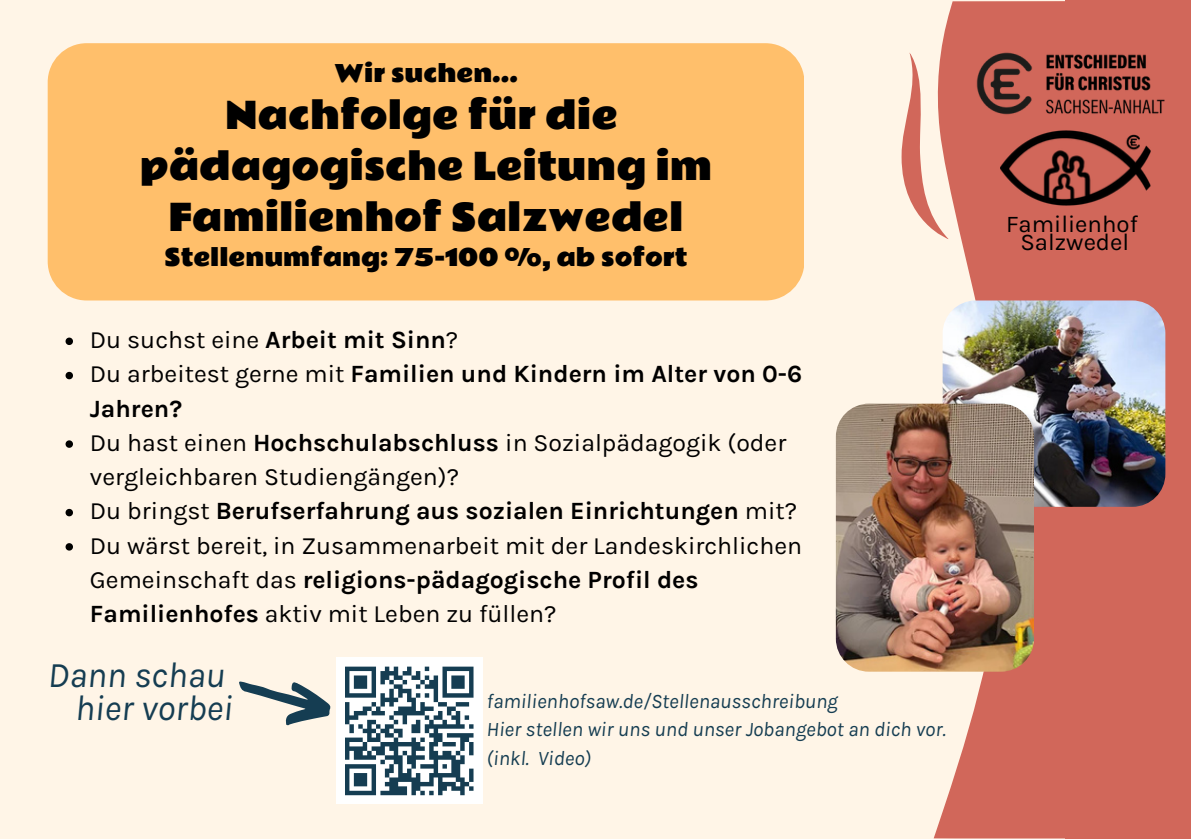
<style>
.page{position:relative;width:1191px;height:839px;background:#fff}
.page>*{position:absolute;margin:0;border:0;box-sizing:border-box;transform-origin:0 0}
.t1{font:36.2px/50.6px "Rammetto One";color:#000;text-align:center}
.t2{font:italic 36px/33px "Karla";color:#153d52;text-align:right}
.t3{font:24.8px/34.2px "Karla";color:#000}
.t4{font:700 24.8px/34.2px "Karla";color:#000}
.t5{font:24px/18px "Karla";color:#000;text-align:center}
.t6{font:23px "Rammetto One";color:#000}
.t7{font:italic 20.6px "Karla";color:#153d52}
.s1{font-weight:700}
.s2{font-weight:400}
</style>
<div class="page">
<div style="left:0;top:0;width:1191px;height:838px;background:#fff5e7"></div>
<div style="left:48px;top:43px;width:756px;height:257px;background:#ffbf6b;border-radius:39px"></div>
<div style="left:336px;top:657px;width:146px;height:147px;background:#fff"></div>
<svg style="left:239px;top:666px;width:235px;height:130px"></svg>
<div style="left:1065px;top:0;width:126px;height:838px;background:#d1675a"></div>
<svg style="left:934px;top:1px;width:195px;height:837px;fill:#d1675a"></svg>
<img style="left:943px;top:300px;width:222px;height:206px;border-radius:33px">
<img style="left:836px;top:403px;width:198px;height:268px;border-radius:33px">
<img style="left:972px;top:44px;width:193px;height:79px">
<img style="left:1018px;top:131px;width:132px;height:75px">
<svg style="left:66px;top:337px;width:7px;height:8px"></svg>
<svg style="left:66px;top:372px;width:7px;height:7px"></svg>
<svg style="left:66px;top:440px;width:7px;height:8px"></svg>
<svg style="left:66px;top:509px;width:7px;height:7px"></svg>
<svg style="left:66px;top:543px;width:7px;height:7px"></svg>
<svg style="left:901px;top:52px;width:117px;height:203px"></svg>
<p class="t6" style="left:334px;top:55px;width:185px">Wir suchen...</p>
<p class="t1" style="left:140px;top:91px;width:574px">Nachfolge für die pädagogische Leitung im<br>Familienhof Salzwedel</p>
<p class="t6" style="left:165px;top:239px;width:525px">Stellenumfang: 75-100 %, ab sofort</p>
<p class="t3" style="left:90px;top:322px;width:370px">Du suchst eine <span class="s1">Arbeit mit Sinn</span>?</p>
<h2 class="t4" style="left:90px;top:357px;width:714px"><span class="s2">Du arbeitest gerne mit</span> Familien und Kindern im Alter von 0-6<br>Jahren?</h2>
<p class="t3" style="left:90px;top:425px;width:698px">Du hast einen <span class="s1">Hochschulabschluss</span> in Sozialpädagogik (oder vergleichbaren Studiengängen)?</p>
<p class="t4" style="left:90px;top:494px;width:709px"><span class="s2">Du bringst</span> Berufserfahrung aus sozialen Einrichtungen <span class="s2">mit?</span></p>
<p class="t3" style="left:90px;top:528px;width:714px">Du wärst bereit, in Zusammenarbeit mit der Landeskirchlichen<br>Gemeinschaft das <span class="s1">religions-pädagogische Profil des<br>Familienhofes</span> aktiv mit Leben zu füllen?</p>
<p class="t2" style="left:48px;top:658px;width:187px">Dann schau hier vorbei</p>
<p class="t7" style="left:487px;top:688px;width:353px">familienhofsaw.de/Stellenausschreibung</p>
<p class="t7" style="left:487px;top:717px;width:461px">Hier stellen wir uns und unser Jobangebot an dich vor.</p>
<h1 class="t7" style="left:487px;top:745px;width:106px">(inkl. Video)</h1>
<p class="t5" style="left:1006px;top:215px;width:133px">Familienhof<br>Salzwedel</p>
</div>
